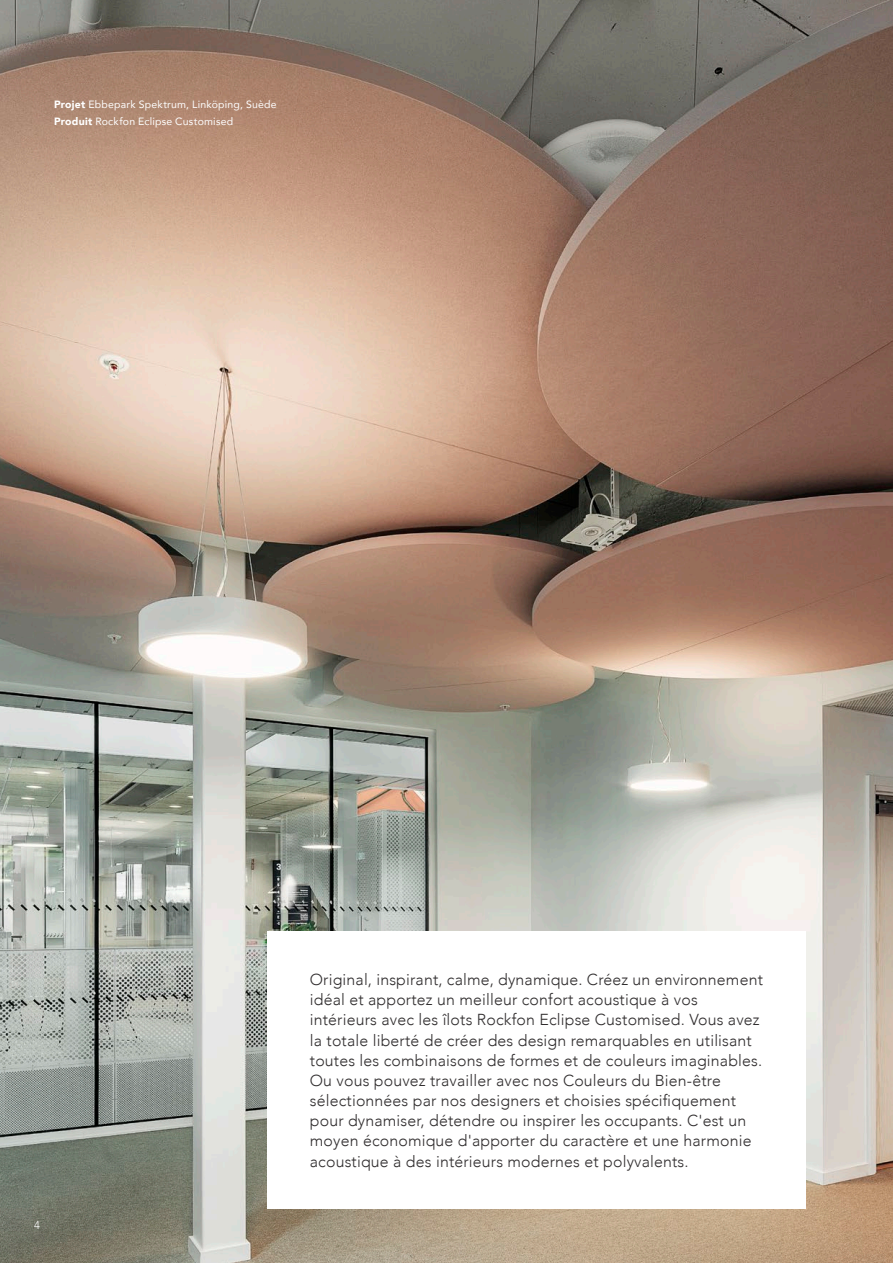
<style>
.page{position:relative;width:893px;height:1263px;background:#fff}
.page>*{position:absolute;margin:0;border:0;box-sizing:border-box;transform-origin:0 0}
.t1{font:300 15.9px/20.1px "Avenir";letter-spacing:.01em;color:#302d2e}
.t2{font:300 11.25px "Avenir";color:#fff}
.t3{font:10.5px/16.5px "Avenir";letter-spacing:.025em;color:#fff}
.s1{font-weight:900}
</style>
<div class="page">
<img style="left:0;top:0;width:893px;height:1263px">
<div style="left:267px;top:931px;width:538px;height:278px;background:#fff"></div>
<p class="t3" style="left:54px;top:96px;width:224px"><span class="s1">Projet</span> Ebbepark Spektrum, Linköping, Suède<br><span class="s1">Produit</span> Rockfon Eclipse Customised</p>
<p class="t2" style="left:34px;top:1218px;width:7px">4</p>
<p class="t1" style="left:310px;top:970px;width:455px">Original, inspirant, calme, dynamique. Créez un environnement idéal et apportez un meilleur confort acoustique à vos intérieurs avec les îlots Rockfon Eclipse Customised. Vous avez la totale liberté de créer des design remarquables en utilisant toutes les combinaisons de formes et de couleurs imaginables.<br>Ou vous pouvez travailler avec nos Couleurs du Bien-être sélectionnées par nos designers et choisies spécifiquement pour dynamiser, détendre ou inspirer les occupants. C'est un moyen économique d'apporter du caractère et une harmonie acoustique à des intérieurs modernes et polyvalents.</p>
</div>
